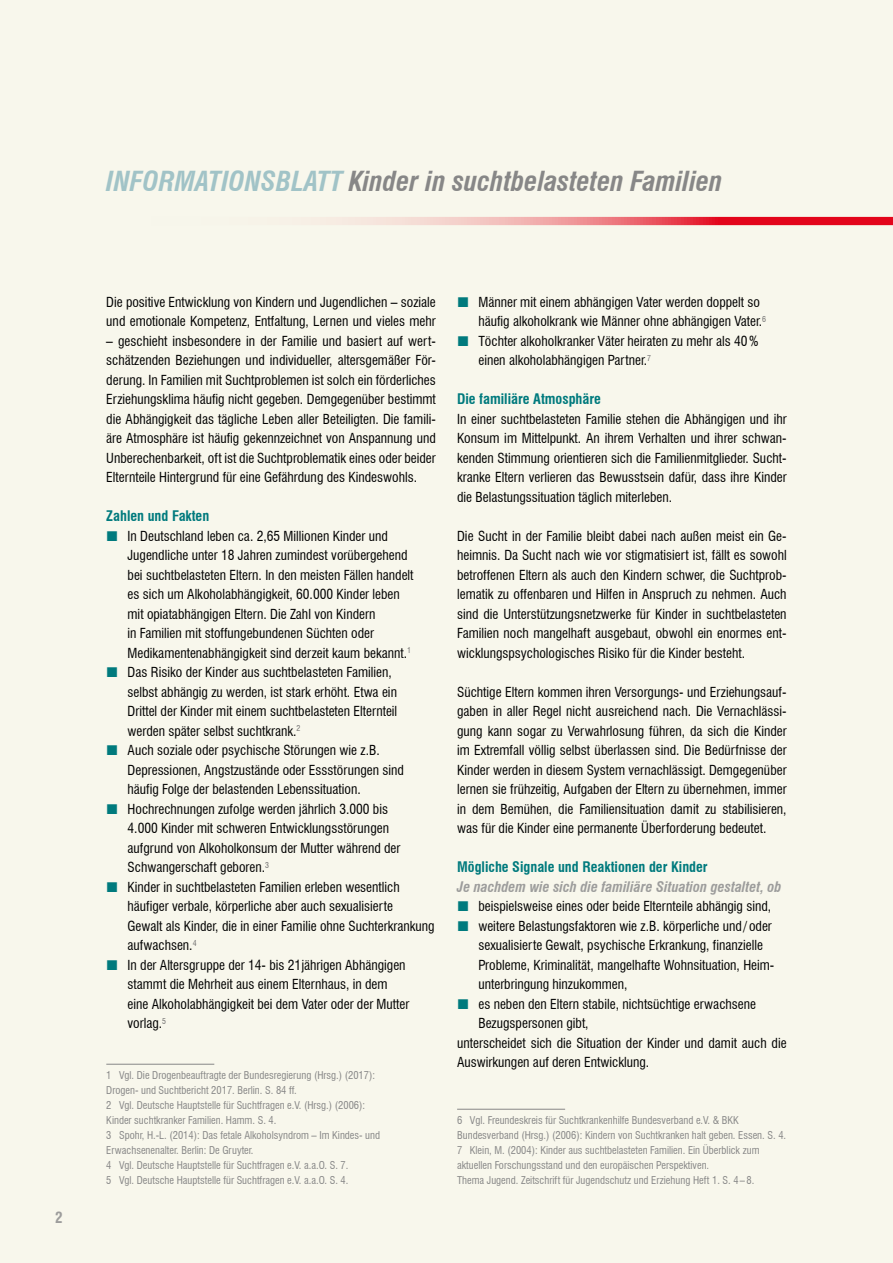
<style>
.page{position:relative;width:893px;height:1263px;background:#f8f7ec}
.page>*{position:absolute;margin:0;border:0;box-sizing:border-box;transform-origin:0 0}
.t1{font:italic 700 condensed 27px "Swiss 721 BT";color:#878787}
.t2{font:700 condensed 15px "Swiss 721 BT";color:#9d9d9c}
.t3{font:700 condensed 14.25px "Swiss 721 BT";color:#007a7d}
.t4{font:italic 700 condensed 14.25px "Swiss 721 BT";color:#9d9d9c}
.t5{font:condensed 13.5px/19.5px "Swiss 721 BT";color:#000;text-align:justify}
.t6{font:condensed 10.5px/15px "Swiss 721 BT";color:#878787}
.s1{color:#a1c3c7}
</style>
<div class="page">
<hr style="left:106px;top:1064px;width:108px;height:1px;background:#878787">
<hr style="left:457px;top:1109px;width:108px;height:1px;background:#878787">
<div style="left:0;top:217px;width:893px;height:8px;background:#e3051b"></div>
<svg style="left:0;top:216px;width:787px;height:10px"></svg>
<p class="t2" style="left:55px;top:1209px;width:9px">2</p>
<h1 class="t1" style="left:106px;top:165px;width:618px"><span class="s1">INFORMATIONSBLATT</span> Kinder in suchtbelasteten Familien</h1>
<p class="t5" style="left:106px;top:292px;width:331px">Die positive Entwicklung von Kindern und Jugendlichen – soziale und emotionale Kompetenz, Entfaltung, Lernen und vieles mehr</p>
<p class="t5" style="left:106px;top:331px;width:331px">– geschieht insbesondere in der Familie und basiert auf wert&shy;schätzenden Beziehungen und individueller, altersgemäßer För&shy;derung. In Familien mit Suchtproblemen ist solch ein förderliches Erziehungsklima häufig nicht gegeben. Demgegenüber bestimmt die Abhängigkeit das tägliche Leben aller Beteiligten. Die famili&shy;äre Atmosphäre ist häufig gekennzeichnet von Anspannung und Unberechenbarkeit, oft ist die Suchtproblematik eines oder beider Elternteile Hintergrund für eine Gefährdung des Kindeswohls.</p>
<p class="t3" style="left:106px;top:507px;width:105px">Zahlen und Fakten</p>
<p class="t5" style="left:128px;top:526px;width:309px;text-align:left">In Deutschland leben ca. 2,65 Millionen Kinder und Jugendliche unter 18 Jahren zumindest vorübergehend<br>bei suchtbelasteten Eltern. In den meisten Fällen handelt<br>es sich um Alkoholabhängigkeit, 60.000 Kinder leben<br>mit opiatabhängigen Eltern. Die Zahl von Kindern<br>in Familien mit stoffungebundenen Süchten oder Medikamentenabhängigkeit sind derzeit kaum bekannt.<sup>1<br></sup>Das Risiko der Kinder aus suchtbelasteten Familien,<br>selbst abhängig zu werden, ist stark erhöht. Etwa ein<br>Drittel der Kinder mit einem suchtbelasteten Elternteil werden später selbst suchtkrank.<sup>2<br></sup>Auch soziale oder psychische Störungen wie z.B.<br>Depressionen, Angstzustände oder Essstörungen sind häufig Folge der belastenden Lebenssituation.<br>Hochrechnungen zufolge werden jährlich 3.000 bis<br>4.000 Kinder mit schweren Entwicklungsstörungen aufgrund von Alkoholkonsum der Mutter während der Schwangerschaft geboren.<sup>3<br></sup>Kinder in suchtbelasteten Familien erleben wesentlich häufiger verbale, körperliche aber auch sexualisierte<br>Gewalt als Kinder, die in einer Familie ohne Suchterkrankung aufwachsen.<sup>4<br></sup>In der Altersgruppe der 14- bis 21jährigen Abhängigen stammt die Mehrheit aus einem Elternhaus, in dem<br>eine Alkoholabhängigkeit bei dem Vater oder der Mutter vorlag.<sup>5</sup></p>
<p class="t6" style="left:106px;top:1068px;width:275px">1 Vgl. Die Drogenbeauftragte der Bundesregierung (Hrsg.) (2017):<br>Drogen- und Suchtbericht 2017. Berlin. S. 84 ff.<br>2 Vgl. Deutsche Hauptstelle für Suchtfragen e.V. (Hrsg.) (2006):<br>Kinder suchtkranker Familien. Hamm. S. 4.<br>3 Spohr, H.-L. (2014): Das fetale Alkoholsyndrom – Im Kindes- und Erwachsenenalter. Berlin: De Gruyter.<br>4 Vgl. Deutsche Hauptstelle für Suchtfragen e.V. a.a.O. S. 7.<br>5 Vgl. Deutsche Hauptstelle für Suchtfragen e.V. a.a.O. S. 4.</p>
<p class="t5" style="left:478px;top:292px;width:289px;text-align:left">Männer mit einem abhängigen Vater werden doppelt so häufig alkoholkrank wie Männer ohne abhängigen Vater.<sup>6<br></sup>Töchter alkoholkranker Väter heiraten zu mehr als 40% einen alkoholabhängigen Partner.<sup>7</sup></p>
<p class="t3" style="left:457px;top:390px;width:145px">Die familiäre Atmosphäre</p>
<p class="t5" style="left:457px;top:409px;width:331px">In einer suchtbelasteten Familie stehen die Abhängigen und ihr Konsum im Mittelpunkt. An ihrem Verhalten und ihrer schwan&shy;kenden Stimmung orientieren sich die Familienmitglieder. Sucht&shy;kranke Eltern verlieren das Bewusstsein dafür, dass ihre Kinder die Belastungssituation täglich miterleben.</p>
<p class="t5" style="left:457px;top:526px;width:331px">Die Sucht in der Familie bleibt dabei nach außen meist ein Ge&shy;heimnis. Da Sucht nach wie vor stigmatisiert ist, fällt es sowohl betroffenen Eltern als auch den Kindern schwer, die Suchtprob&shy;lematik zu offenbaren und Hilfen in Anspruch zu nehmen. Auch sind die Unterstützungsnetzwerke für Kinder in suchtbelasteten Familien noch mangelhaft ausgebaut, obwohl ein enormes ent&shy;wicklungspsychologisches Risiko für die Kinder besteht.</p>
<p class="t5" style="left:457px;top:682px;width:331px">Süchtige Eltern kommen ihren Versorgungs- und Erziehungsauf&shy;gaben in aller Regel nicht ausreichend nach. Die Vernachlässi&shy;gung kann sogar zu Verwahrlosung führen, da sich die Kinder im Extremfall völlig selbst überlassen sind. Die Bedürfnisse der Kinder werden in diesem System vernachlässigt. Demgegenüber lernen sie frühzeitig, Aufgaben der Eltern zu übernehmen, immer in dem Bemühen, die Familiensituation damit zu stabilisieren, was für die Kinder eine permanente Überforderung bedeutet.</p>
<p class="t3" style="left:457px;top:858px;width:252px">Mögliche Signale und Reaktionen der Kinder</p>
<p class="t4" style="left:457px;top:878px;width:326px">Je nachdem wie sich die familiäre Situation gestaltet, ob</p>
<p class="t5" style="left:478px;top:896px;width:294px">beispielsweise eines oder beide Elternteile abhängig sind,</p>
<p class="t5" style="left:478px;top:916px;width:295px">weitere Belastungsfaktoren wie z.B. körperliche und / oder</p>
<p class="t5" style="left:478px;top:935px;width:286px">sexualisierte Gewalt, psychische Erkrankung, finanzielle</p>
<p class="t5" style="left:478px;top:955px;width:298px">Probleme, Kriminalität, mangelhafte Wohnsituation, Heim-</p>
<p class="t5" style="left:478px;top:974px;width:151px">unterbringung hinzukommen,</p>
<p class="t5" style="left:478px;top:994px;width:279px">es neben den Eltern stabile, nichtsüchtige erwachsene</p>
<p class="t5" style="left:478px;top:1013px;width:112px">Bezugspersonen gibt,</p>
<p class="t5" style="left:457px;top:1033px;width:331px">unterscheidet sich die Situation der Kinder und damit auch die</p>
<p class="t5" style="left:457px;top:1052px;width:194px">Auswirkungen auf deren Entwicklung.</p>
<p class="t6" style="left:457px;top:1113px;width:331px">6 Vgl. Freundeskreis für Suchtkrankenhilfe Bundesverband e.V. &amp; BKK Bundesverband (Hrsg.) (2006): Kindern von Suchtkranken halt geben. Essen. S. 4.<br>7 Klein, M. (2004): Kinder aus suchtbelasteten Familien. Ein Überblick zum aktuellen Forschungsstand und den europäischen Perspektiven.<br>Thema Jugend. Zeitschrift für Jugendschutz und Erziehung Heft 1. S. 4–8.</p>
</div>
